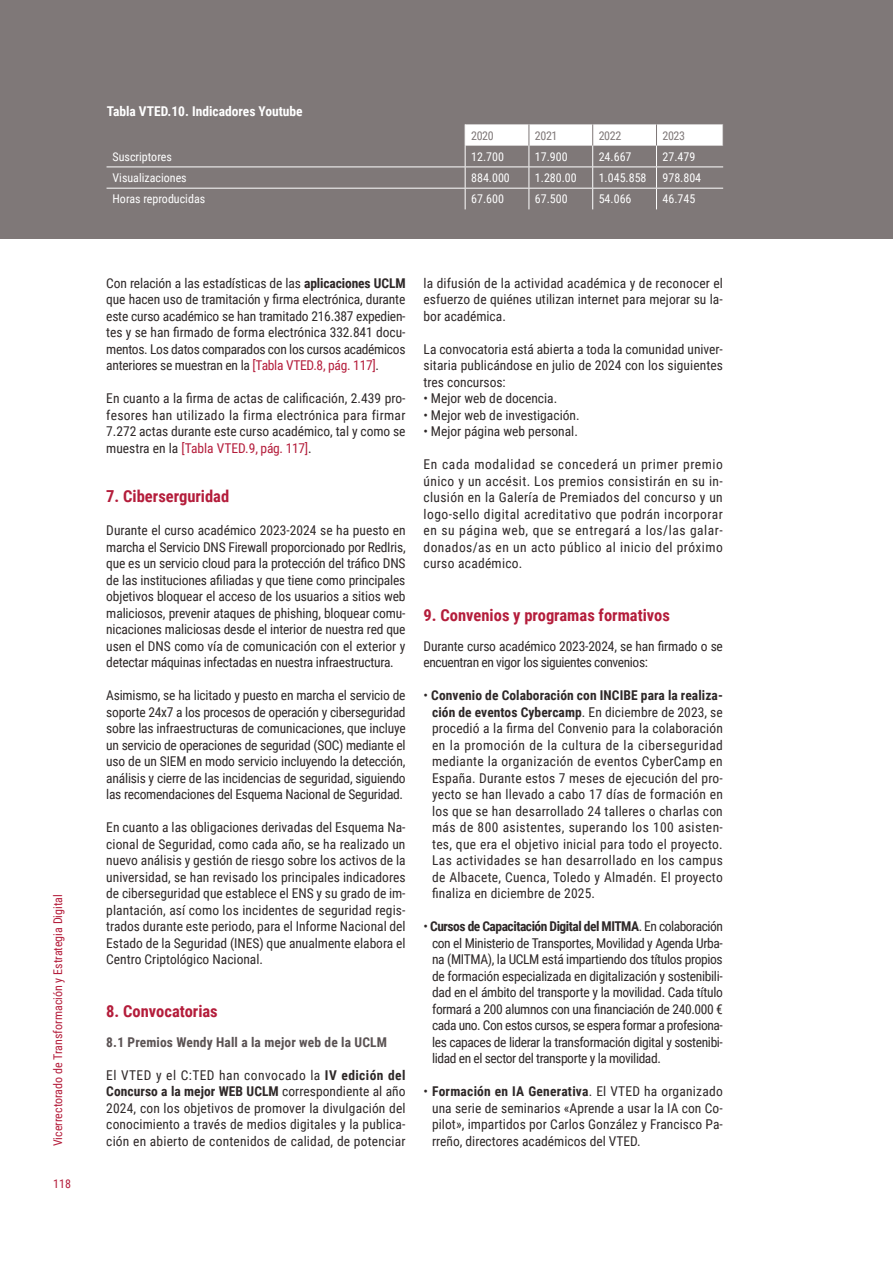
<style>
.page{position:relative;width:893px;height:1263px;background:#fff}
.page>*{position:absolute;margin:0;border:0;box-sizing:border-box;transform-origin:0 0}
.txt_corrido{font:700 16.5px "Roboto Condensed";color:#b41d3b}
.txt_corrido-2{font:13.5px/16.5px "Roboto Condensed";color:#2e2828;text-align:justify}
.txt_corrido-3{font:13.5px/16.5px "Roboto Condensed";letter-spacing:-.03em;color:#2e2828}
.txt_corrido-4{font:700 13.5px "Roboto Condensed";letter-spacing:.01em;color:#5b5354}
.txt_corrido-5{font:700 13.5px "Roboto Condensed";color:#fff}
.txt_corrido-6{font:12px "Roboto Condensed";color:#fff}
.txt_corrido-7{font:12px "Roboto Condensed";color:#b41d3b}
.txt_corrido-8{font:12px "Roboto Condensed";letter-spacing:-.03em;color:#7f7878}
.s1{font-weight:700}
.s2{color:#b41d3b}
</style>
<div class="page">
<div style="left:0;top:0;width:893px;height:238px;background:#7f7878"></div>
<hr style="left:107px;top:167px;width:358px;height:1px;background:#fff">
<hr style="left:107px;top:188px;width:358px;height:1px;background:#fff">
<svg style="left:465px;top:124px;width:259px;height:85px"></svg>
<p class="txt_corrido-7" style="left:49px;top:1146px;width:254px;rotate:-90deg">Vicerrectorado de Transformación y Estrategia Digital</p>
<p class="txt_corrido-7" style="left:53px;top:1175px;width:19px">118</p>
<p class="txt_corrido-5" style="left:107px;top:102px;width:197px">Tabla VTED.10. Indicadores Youtube</p>
<p class="txt_corrido-8" style="left:471px;top:127px;width:24px">2020</p>
<p class="txt_corrido-8" style="left:535px;top:127px;width:24px">2021</p>
<p class="txt_corrido-8" style="left:599px;top:127px;width:24px">2022</p>
<p class="txt_corrido-8" style="left:662px;top:127px;width:24px">2023</p>
<p class="txt_corrido-6" style="left:113px;top:148px;width:61px">Suscriptores</p>
<p class="txt_corrido-6" style="left:471px;top:148px;width:34px">12.700</p>
<p class="txt_corrido-6" style="left:535px;top:148px;width:34px">17.900</p>
<p class="txt_corrido-6" style="left:599px;top:148px;width:34px">24.667</p>
<p class="txt_corrido-6" style="left:662px;top:148px;width:34px">27.479</p>
<p class="txt_corrido-6" style="left:113px;top:169px;width:76px">Visualizaciones</p>
<p class="txt_corrido-6" style="left:471px;top:169px;width:40px">884.000</p>
<p class="txt_corrido-6" style="left:535px;top:169px;width:43px">1.280.00</p>
<p class="txt_corrido-6" style="left:599px;top:169px;width:49px">1.045.858</p>
<p class="txt_corrido-6" style="left:662px;top:169px;width:40px">978.804</p>
<p class="txt_corrido-6" style="left:113px;top:191px;width:94px">Horas reproducidas</p>
<p class="txt_corrido-6" style="left:471px;top:190px;width:34px">67.600</p>
<p class="txt_corrido-6" style="left:535px;top:190px;width:34px">67.500</p>
<p class="txt_corrido-6" style="left:599px;top:190px;width:34px">54.066</p>
<p class="txt_corrido-6" style="left:662px;top:190px;width:34px">46.745</p>
<p class="txt_corrido-2" style="left:106px;top:274px;width:301px">Con relación a las estadísticas de las <span class="s1">aplicaciones UCLM </span>que hacen uso de tramitación y firma electrónica, durante este curso académico se han tramitado 216.387 expedien&shy;tes y se han firmado de forma electrónica 332.841 docu&shy;mentos. Los datos comparados con los cursos académicos anteriores se muestran en la <span class="s2">[Tabla VTED.8, pág. 117]</span>.</p>
<p class="txt_corrido-2" style="left:106px;top:390px;width:301px">En cuanto a la firma de actas de calificación, 2.439 pro&shy;fesores han utilizado la firma electrónica para firmar 7.272 actas durante este curso académico, tal y como se muestra en la <span class="s2">[Tabla VTED.9, pág. 117]</span>.</p>
<p class="txt_corrido" style="left:106px;top:485px;width:124px">7. Ciberserguridad</p>
<p class="txt_corrido-2" style="left:106px;top:522px;width:301px">Durante el curso académico 2023-2024 se ha puesto en marcha el Servicio DNS Firewall proporcionado por RedIris, que es un servicio cloud para la protección del tráfico DNS de las instituciones afiliadas y que tiene como principales objetivos bloquear el acceso de los usuarios a sitios web maliciosos, prevenir ataques de phishing, bloquear comu&shy;nicaciones maliciosas desde el interior de nuestra red que usen el DNS como vía de comunicación con el exterior y detectar máquinas infectadas en nuestra infraestructura.</p>
<p class="txt_corrido-2" style="left:106px;top:687px;width:301px">Asimismo, se ha licitado y puesto en marcha el servicio de soporte 24x7 a los procesos de operación y ciberseguridad sobre las infraestructuras de comunicaciones, que incluye un servicio de operaciones de seguridad (SOC) mediante el uso de un SIEM en modo servicio incluyendo la detección, análisis y cierre de las incidencias de seguridad, siguiendo las recomendaciones del Esquema Nacional de Seguridad.</p>
<p class="txt_corrido-2" style="left:106px;top:819px;width:301px">En cuanto a las obligaciones derivadas del Esquema Na&shy;cional de Seguridad, como cada año, se ha realizado un nuevo análisis y gestión de riesgo sobre los activos de la universidad, se han revisado los principales indicadores de ciberseguridad que establece el ENS y su grado de im&shy;plantación, así como los incidentes de seguridad regis&shy;trados durante este periodo, para el Informe Nacional del Estado de la Seguridad (INES) que anualmente elabora el Centro Criptológico Nacional.</p>
<p class="txt_corrido" style="left:106px;top:999px;width:113px">8. Convocatorias</p>
<p class="txt_corrido-4" style="left:106px;top:1033px;width:282px">8.1 Premios Wendy Hall a la mejor web de la UCLM</p>
<p class="txt_corrido-2" style="left:106px;top:1066px;width:301px">El VTED y el C:TED han convocado la <span class="s1">IV edición del Concurso a la mejor WEB UCLM</span> correspondiente al año 2024, con los objetivos de promover la divulgación del conocimiento a través de medios digitales y la publica&shy;ción en abierto de contenidos de calidad, de potenciar</p>
<p class="txt_corrido-2" style="left:424px;top:274px;width:301px">la difusión de la actividad académica y de reconocer el esfuerzo de quiénes utilizan internet para mejorar su la&shy;bor académica.</p>
<p class="txt_corrido-2" style="left:424px;top:340px;width:301px">La convocatoria está abierta a toda la comunidad univer&shy;sitaria publicándose en julio de 2024 con los siguientes tres concursos:</p>
<p class="txt_corrido-2" style="left:424px;top:390px;width:135px">• Mejor web de docencia.</p>
<p class="txt_corrido-2" style="left:424px;top:406px;width:158px">• Mejor web de investigación.</p>
<p class="txt_corrido-2" style="left:424px;top:423px;width:156px">• Mejor página web personal.</p>
<p class="txt_corrido-2" style="left:424px;top:456px;width:301px">En cada modalidad se concederá un primer premio único y un accésit. Los premios consistirán en su in&shy;clusión en la Galería de Premiados del concurso y un logo-sello digital acreditativo que podrán incorporar en su página web, que se entregará a los/las galar&shy;donados/as en un acto público al inicio del próximo curso académico.</p>
<p class="txt_corrido" style="left:424px;top:603px;width:248px">9. Convenios y programas formativos</p>
<p class="txt_corrido-3" style="left:424px;top:637px;width:301px">Durante curso académico 2023-2024, se han firmado o se encuentran en vigor los siguientes convenios:</p>
<p class="txt_corrido-2" style="left:432px;top:687px;width:292px;text-indent:-9px">• <span class="s1">Convenio de Colaboración con INCIBE para la realiza&shy;ción de eventos Cybercamp</span>. En diciembre de 2023, se procedió a la firma del Convenio para la colaboración en la promoción de la cultura de la ciberseguridad mediante la organización de eventos CyberCamp en España. Durante estos 7 meses de ejecución del pro&shy;yecto se han llevado a cabo 17 días de formación en los que se han desarrollado 24 talleres o charlas con más de 800 asistentes, superando los 100 asisten&shy;tes, que era el objetivo inicial para todo el proyecto.<br>Las actividades se han desarrollado en los campus de Albacete, Cuenca, Toledo y Almadén. El proyecto finaliza en diciembre de 2025.</p>
<p class="txt_corrido-2" style="left:432px;top:918px;width:292px;text-indent:-9px">• <span class="s1">Cursos de Capacitación Digital del MITMA</span>. En colaboración con el Ministerio de Transportes, Movilidad y Agenda Urba&shy;na (MITMA), la UCLM está impartiendo dos títulos propios de formación especializada en digitalización y sostenibili&shy;dad en el ámbito del transporte y la movilidad. Cada título formará a 200 alumnos con una financiación de 240.000 € cada uno. Con estos cursos, se espera formar a profesiona&shy;les capaces de liderar la transformación digital y sostenibi&shy;lidad en el sector del transporte y la movilidad.</p>
<p class="txt_corrido-2" style="left:432px;top:1083px;width:292px;text-indent:-8px">• <span class="s1">Formación en IA Generativa</span>. El VTED ha organizado una serie de seminarios «Aprende a usar la IA con Co&shy;pilot», impartidos por Carlos González y Francisco Pa&shy;rreño, directores académicos del VTED.</p>
</div>
